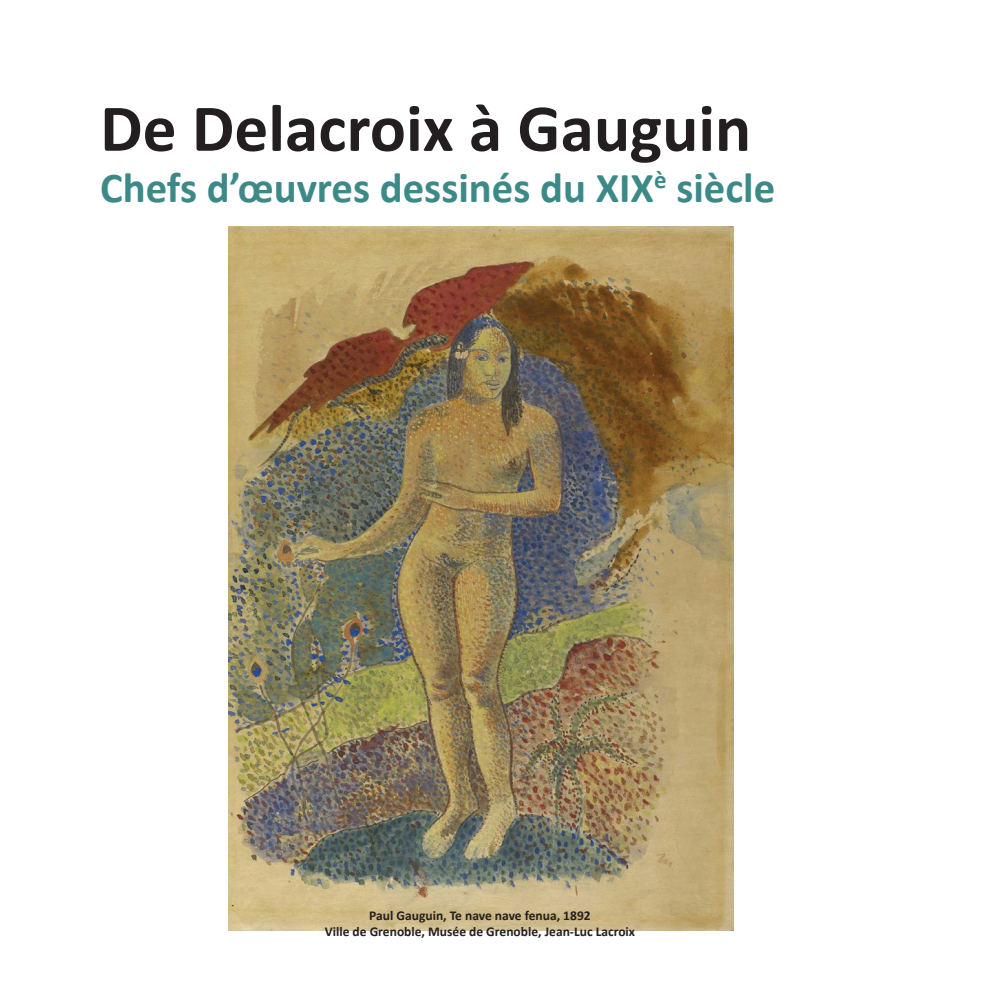
<style>
.page{position:relative;width:995px;height:995px;background:#fff}
.page>*{position:absolute;margin:0;border:0;box-sizing:border-box;transform-origin:0 0}
.t1{font:700 67.5px "Calibri";color:#231f20}
.t2{font:700 42.75px "Calibri";color:#3c8a88}
.t3{font:700 13.5px/16.2px "Calibri";color:#231f20;text-align:center}
</style>
<div class="page">
<img style="left:229px;top:226px;width:504px;height:704px">
<h1 class="t1" style="left:100px;top:85px;width:653px">De Delacroix à Gauguin</h1>
<h2 class="t2" style="left:100px;top:161px;width:677px">Chefs d’œuvres dessinés du XIX<sup>è</sup> siècle</h2>
<p class="t3" style="left:325px;top:907px;width:312px">Paul Gauguin, Te nave nave fenua, 1892<br>Ville de Grenoble, Musée de Grenoble, Jean-Luc Lacroix</p>
</div>
